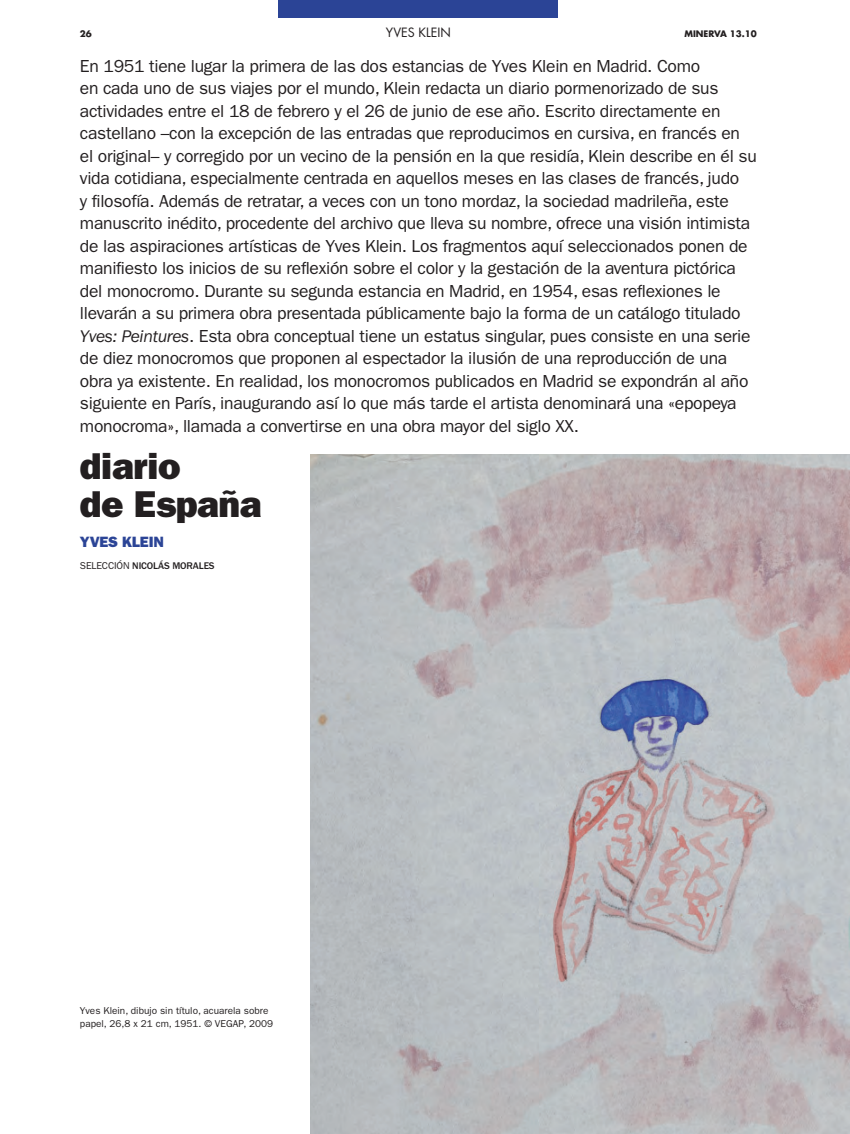
<style>
.page{position:relative;width:850px;height:1134px;background:#fff}
.page>*{position:absolute;margin:0;border:0;box-sizing:border-box;transform-origin:0 0}
.t1{font:37.5px/37.5px "ITC Franklin Gothic Std Hvy";letter-spacing:-.01em;color:#231f20}
.t2{font:17.5px/22.5px "ITC Franklin Gothic Std";letter-spacing:-.015em;color:#231f20}
.t3{font:15px "ITC Franklin Gothic Std Hvy";letter-spacing:-.01em;color:#2b4496}
.t4{font:12.5px "Futura";color:#231f20}
.t5{font:10px/12.5px "ITC Franklin Gothic Std";color:#231f20}
.t6{font:500 10px "ITC Franklin Gothic Std";letter-spacing:-.01em;color:#231f20}
.t7{font:700 8.75px "Futura";color:#231f20}
.s1{font-style:italic}
.s2{font-style:inherit}
.s3{font-weight:400}
</style>
<div class="page">
<div style="left:278px;top:0;width:280px;height:18px;background:#2b4496"></div>
<img style="left:310px;top:454px;width:540px;height:680px">
<p class="t7" style="left:80px;top:28px;width:13px">26</p>
<p class="t4" style="left:386px;top:24px;width:66px">YVES KLEIN</p>
<p class="t7" style="left:685px;top:28px;width:74px">MINERVA 13.10</p>
<p class="t2" style="left:80px;top:54px;width:678px">En 1951 tiene lugar la primera de las dos estancias de Yves Klein en Madrid. Como<br>en cada uno de sus viajes por el mundo, Klein redacta un diario pormenorizado de sus actividades entre el 18 de febrero y el 26 de junio de ese año. Escrito directamente en castellano –con la excepción de las entradas que reproducimos en cursiva, en francés en el original– y corregido por un vecino de la pensión en la que residía, Klein describe en él su vida cotidiana, especialmente centrada en aquellos meses en las clases de francés, judo<br>y filosofía. Además de retratar, a veces con un tono mordaz, la sociedad madrileña, este manuscrito inédito, procedente del archivo que lleva su nombre, ofrece una visión intimista de las aspiraciones artísticas de Yves Klein. Los fragmentos aquí seleccionados ponen de manifiesto los inicios de su reflexión sobre el color y la gestación de la aventura pictórica del monocromo. Durante su segunda estancia en Madrid, en 1954, esas reflexiones le llevarán a su primera obra presentada públicamente bajo la forma de un catálogo titulado <span class="s1">Yves: Peintures</span>. Esta obra conceptual tiene un estatus singular, pues consiste en una serie de diez monocromos que proponen al espectador la ilusión de una reproducción de una obra ya existente. En realidad, los monocromos publicados en Madrid se expondrán al año siguiente en París, inaugurando así lo que más tarde el artista denominará una «epopeya monocroma», llamada a convertirse en una obra mayor del siglo <span class="s2">XX</span>.</p>
<h1 class="t1" style="left:80px;top:447px;width:183px">diario<br>de España</h1>
<p class="t3" style="left:80px;top:533px;width:85px">Yves Klein</p>
<p class="t5" style="left:80px;top:559px;width:8px">Selecci</p>
<p class="t6" style="left:117px;top:560px;width:100px"><span class="s3">ón</span> NICOLÁS MORA LES</p>
<p class="t5" style="left:80px;top:1004px;width:195px">Yves Klein, dibujo sin título, acuarela sobre papel, 26,8 x 21 cm, 1951. © VEGAP , 2009</p>
</div>
